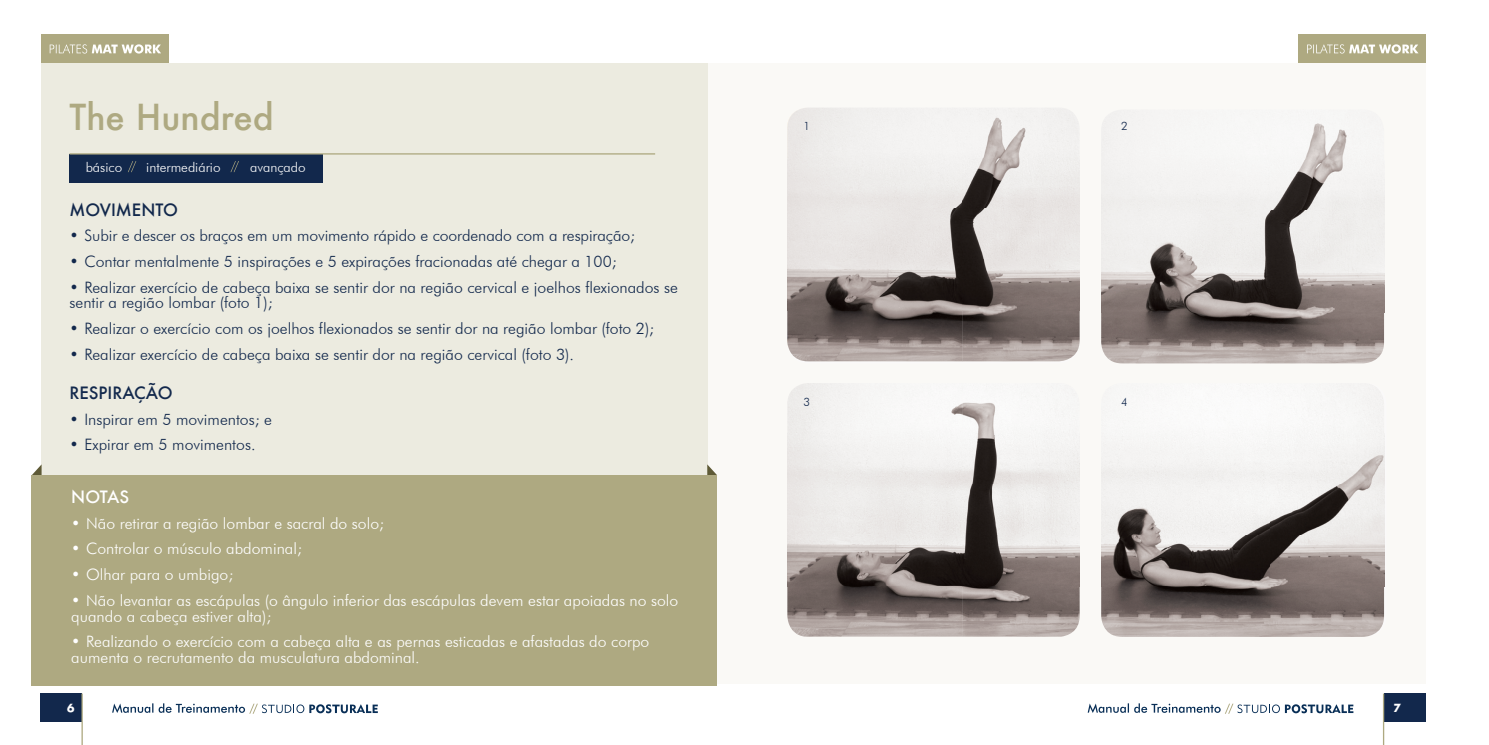
<style>
.page{position:relative;width:1489px;height:745px;background:#fff}
.page>*{position:absolute;margin:0;border:0;box-sizing:border-box;transform-origin:0 0}
.t1{font:500 35px "Futura";color:#aea981}
.t2{font:500 16.62px "Futura";color:#12284c}
.t3{font:500 16.62px "Futura";letter-spacing:-.015em;color:#fff}
.t4{font:300 15.75px/15.8px "Futura BT";color:#12284c}
.t5{font:300 15.75px/15.8px "Futura BT";color:#fff}
.t6{font:300 13.47px "Futura BT";color:#fff}
.t7{font:700 12.25px "Futura";color:#fff}
.t8{font:300 11.55px "Futura BT";color:#12284c}
</style>
<div class="page">
<div style="left:707px;top:63px;width:718px;height:620px;background:#faf9f6"></div>
<div style="left:40px;top:693px;width:42px;height:29px;background:#12284c"></div>
<hr style="left:81px;top:693px;width:2px;height:51px;background:#aea981">
<svg style="left:112px;top:703px;width:266px;height:10px"></svg>
<div style="left:1383px;top:693px;width:42px;height:29px;background:#12284c"></div>
<hr style="left:1382px;top:693px;width:1px;height:51px;background:#aea981">
<svg style="left:1087px;top:703px;width:266px;height:10px"></svg>
<div style="left:41px;top:63px;width:666px;height:620px;background:#ecebe0"></div>
<div style="left:41px;top:34px;width:127px;height:29px;background:#aea981"></div>
<svg style="left:50px;top:44px;width:111px;height:10px"></svg>
<div style="left:1298px;top:34px;width:127px;height:29px;background:#aea981"></div>
<svg style="left:1307px;top:44px;width:111px;height:10px"></svg>
<svg style="left:32px;top:464px;width:10px;height:11px"></svg>
<svg style="left:707px;top:464px;width:10px;height:11px"></svg>
<div style="left:32px;top:475px;width:685px;height:210px;background:#aea981"></div>
<div style="left:69px;top:154px;width:253px;height:29px;background:#12284c"></div>
<svg style="left:128px;top:161px;width:8px;height:11px"></svg>
<svg style="left:230px;top:161px;width:9px;height:11px"></svg>
<hr style="left:69px;top:153px;width:586px;height:1px;background:#aea981">
<img style="left:787px;top:108px;width:292px;height:253px">
<img style="left:1101px;top:121px;width:282px;height:242px">
<svg style="left:804px;top:636px;width:257px;height:1px"></svg>
<img style="left:787px;top:383px;width:292px;height:253px">
<img style="left:1101px;top:398px;width:282px;height:238px">
<h1 class="t1" style="left:69px;top:92px;width:206px">The Hundred</h1>
<p class="t6" style="left:86px;top:159px;width:38px">básico</p>
<p class="t6" style="left:146px;top:159px;width:76px">intermediário</p>
<p class="t6" style="left:250px;top:159px;width:57px">avançado</p>
<p class="t2" style="left:69px;top:198px;width:110px">MOVIMENTO</p>
<p class="t4" style="left:69px;top:227px;width:567px">• Subir e descer os braços em um movimento rápido e coordenado com a respiração;</p>
<p class="t4" style="left:69px;top:253px;width:548px">• Contar mentalmente 5 inspirações e 5 expirações fracionadas até chegar a 100;</p>
<p class="t4" style="left:69px;top:279px;width:610px">• Realizar exercício de cabeça baixa se sentir dor na região cervical e joelhos flexionados se sentir a região lombar (foto 1);</p>
<p class="t4" style="left:69px;top:320px;width:586px">• Realizar o exercício com os joelhos flexionados se sentir dor na região lombar (foto 2);</p>
<p class="t4" style="left:69px;top:346px;width:506px">• Realizar exercício de cabeça baixa se sentir dor na região cervical (foto 3).</p>
<p class="t2" style="left:69px;top:381px;width:104px">RESPIRAÇÃO</p>
<p class="t4" style="left:69px;top:411px;width:204px">• Inspirar em 5 movimentos; e</p>
<p class="t4" style="left:69px;top:436px;width:187px">• Expirar em 5 movimentos.</p>
<p class="t3" style="left:71px;top:485px;width:59px">NOTAS</p>
<p class="t5" style="left:71px;top:514px;width:314px">• Não retirar a região lombar e sacral do solo;</p>
<p class="t5" style="left:71px;top:540px;width:232px">• Controlar o músculo abdominal;</p>
<p class="t5" style="left:71px;top:566px;width:163px">• Olhar para o umbigo;</p>
<p class="t5" style="left:71px;top:591px;width:608px">• Não levantar as escápulas (o ângulo inferior das escápulas devem estar apoiadas no solo quando a cabeça estiver alta);</p>
<p class="t5" style="left:71px;top:633px;width:579px">• Realizando o exercício com a cabeça alta e as pernas esticadas e afastadas do corpo aumenta o recrutamento da musculatura abdominal.</p>
<p class="t8" style="left:803px;top:118px;width:8px">1</p>
<p class="t8" style="left:803px;top:394px;width:8px">3</p>
<p class="t8" style="left:1121px;top:118px;width:8px">2</p>
<p class="t8" style="left:1121px;top:394px;width:8px">4</p>
<p class="t7" style="left:67px;top:702px;width:9px">6</p>
<p class="t7" style="left:1393px;top:702px;width:9px">7</p>
</div>
